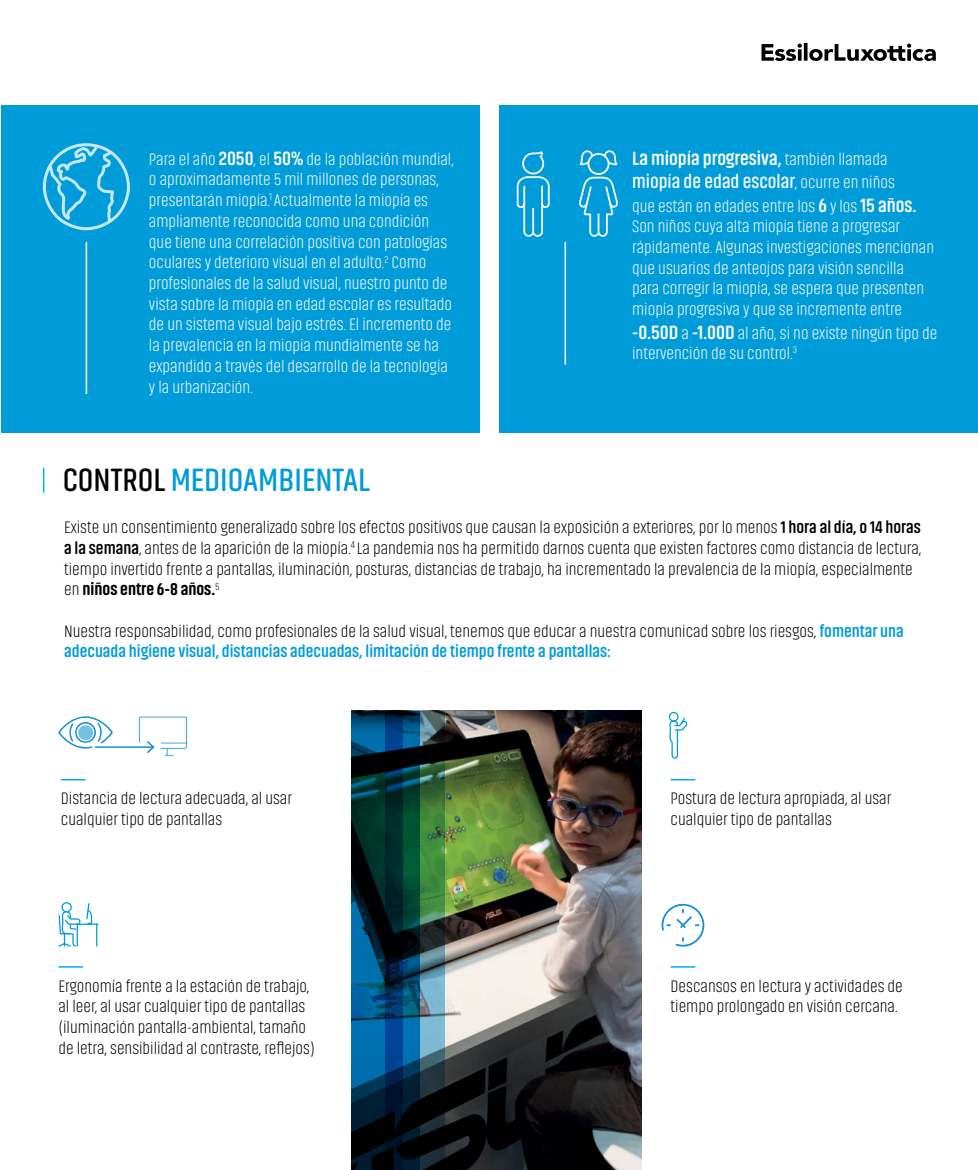
<style>
.page{position:relative;width:978px;height:1170px;background:#fff}
.page>*{position:absolute;margin:0;border:0;box-sizing:border-box;transform-origin:0 0}
.t1{font:600 33px "Akhand Soft";color:#009cd9}
.t2{font:200 17.25px/20.7px "Akhand Soft";color:#000}
.t3{font:200 17.25px/20.7px "Akhand Soft";color:#fff}
.s1{font-weight:700;font-size:19.5px}
.s2{font-weight:600;font-size:19.5px}
.s3{color:#000}
.s4{font-weight:700}
.s5{font-weight:800}
.s6{font-weight:700;color:#009cd9}
</style>
<div class="page">
<hr style="left:0;top:0;width:1px;height:546px;background:#009cd9">
<div style="left:499px;top:105px;width:479px;height:327px;background:#009cd9"></div>
<div style="left:1px;top:105px;width:479px;height:327px;background:#009cd9"></div>
<svg style="left:761px;top:43px;width:175px;height:18px"></svg>
<svg style="left:43px;top:468px;width:1px;height:24px"></svg>
<svg style="left:579px;top:150px;width:39px;height:87px"></svg>
<svg style="left:517px;top:151px;width:33px;height:86px"></svg>
<svg style="left:43px;top:143px;width:87px;height:87px"></svg>
<hr style="left:86px;top:242px;width:1px;height:152px;background:#fff">
<hr style="left:565px;top:242px;width:1px;height:122px;background:#fff">
<img style="left:445px;top:710px;width:196px;height:459px">
<img style="left:419px;top:710px;width:26px;height:459px">
<svg style="left:352px;top:710px;width:33px;height:459px"></svg>
<svg style="left:385px;top:710px;width:34px;height:459px"></svg>
<svg style="left:671px;top:779px;width:24px;height:1px"></svg>
<svg style="left:61px;top:779px;width:25px;height:1px"></svg>
<svg style="left:58px;top:966px;width:25px;height:1px"></svg>
<svg style="left:671px;top:966px;width:24px;height:1px"></svg>
<svg style="left:661px;top:903px;width:44px;height:43px"></svg>
<svg style="left:58px;top:716px;width:55px;height:32px"></svg>
<div style="left:78px;top:725px;width:15px;height:15px;background:#72c2de;border-radius:50%"></div>
<hr style="left:95px;top:746px;width:58px;height:1px;background:#158ece">
<svg style="left:58px;top:902px;width:41px;height:44px"></svg>
<svg style="left:138px;top:716px;width:50px;height:40px"></svg>
<svg style="left:669px;top:711px;width:19px;height:47px"></svg>
<p class="t3" style="left:149px;top:149px;width:306px">Para el año <span class="s1">2050</span>, el <span class="s1">50%</span> de la población mundial, o aproximadamente 5 mil millones de personas, presentarán miopía.<sup>1</sup> Actualmente la miopía es ampliamente reconocida como una condición que tiene una correlación positiva con patologías oculares y deterioro visual en el adulto.<sup>2</sup> Como profesionales de la salud visual, nuestro punto de vista sobre la miopía en edad escolar es resultado de un sistema visual bajo estrés. El incremento de la prevalencia en la miopía mundialmente se ha expandido a través del desarrollo de la tecnología y la urbanización.</p>
<p class="t3" style="left:632px;top:147px;width:264px;line-height:23.4px"><span class="s1">La miopía progresiva,</span> también llamada <span class="s2">miopía de edad escolar</span>, ocurre en niños</p>
<p class="t3" style="left:632px;top:195px;width:303px">que están en edades entre los <span class="s1">6</span> y los <span class="s1">15 años.<br></span>Son niños cuya alta miopía tiene a progresar rápidamente. Algunas investigaciones mencionan que usuarios de anteojos para visión sencilla para corregir la miopía, se espera que presenten miopía progresiva y que se incremente entre</p>
<p class="t3" style="left:632px;top:322px;width:307px"><span class="s1">-0.50D</span> a <span class="s1">-1.00D</span> al año, si no existe ningún tipo de intervención de su control.<sup>3</sup></p>
<h1 class="t1" style="left:63px;top:462px;width:309px"><span class="s3">CONTROL</span> MEDIOAMBIENTAL</h1>
<p class="t2" style="left:64px;top:517px;width:859px">Existe un consentimiento generalizado sobre los efectos positivos que causan la exposición a exteriores, por lo menos <span class="s4">1 hora al día, o 14 horas a la semana</span>, antes de la aparición de la miopía.<sup>4</sup> La pandemia nos ha permitido darnos cuenta que existen factores como distancia de lectura, tiempo invertido frente a pantallas, iluminación, posturas, distancias de trabajo, ha incrementado la prevalencia de la miopía, especialmente en <span class="s5">niños entre 6-8 años.</span><sup>5</sup></p>
<p class="t2" style="left:64px;top:620px;width:841px">Nuestra responsabilidad, como profesionales de la salud visual, tenemos que educar a nuestra comunicad sobre los riesgos, <span class="s6">fomentar una adecuada higiene visual, distancias adecuadas, limitación de tiempo frente a pantallas:</span></p>
<p class="t2" style="left:61px;top:787px;width:233px">Distancia de lectura adecuada, al usar cualquier tipo de pantallas</p>
<p class="t2" style="left:58px;top:975px;width:258px">Ergonomía frente a la estación de trabajo, al leer, al usar cualquier tipo de pantallas (iluminación pantalla-ambiental, tamaño de letra, sensibilidad al contraste, reflejos)</p>
<p class="t2" style="left:671px;top:787px;width:222px">Postura de lectura apropiada, al usar cualquier tipo de pantallas</p>
<p class="t2" style="left:671px;top:975px;width:234px">Descansos en lectura y actividades de tiempo prolongado en visión cercana.</p>
</div>
